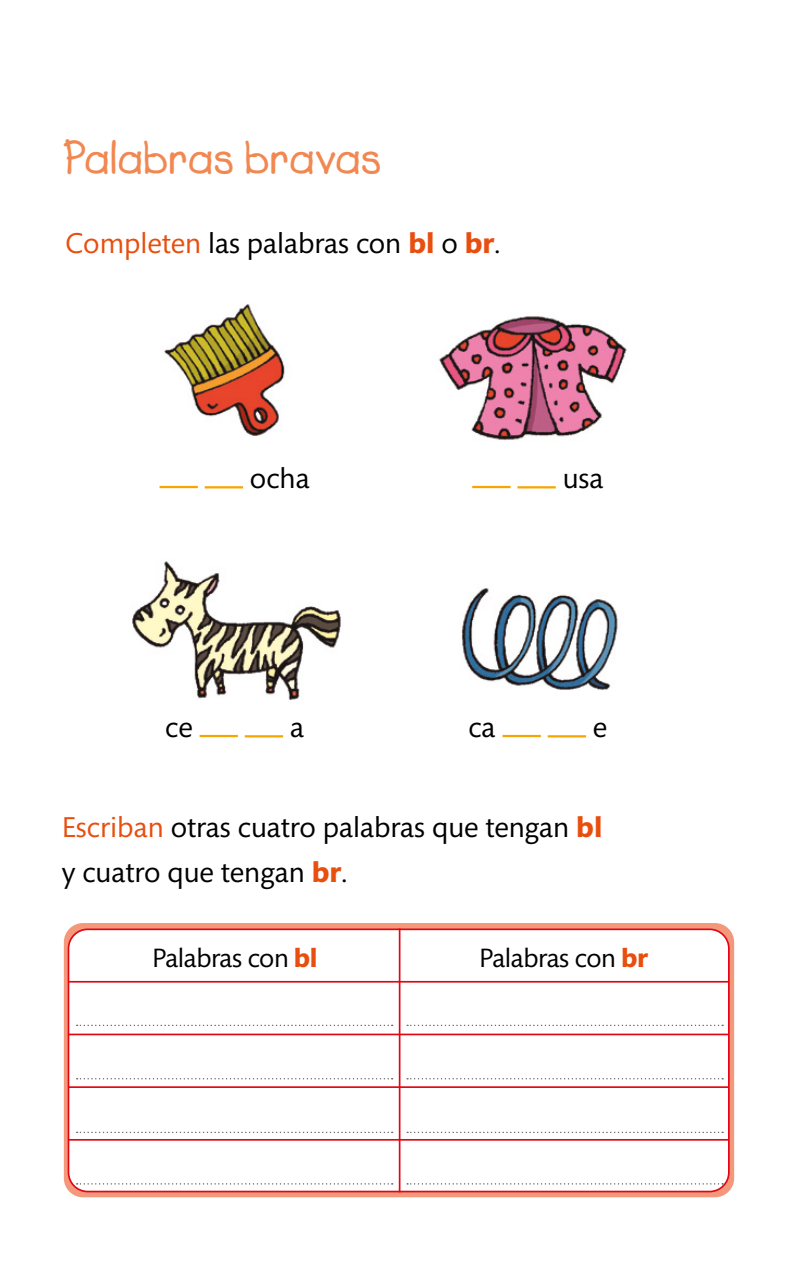
<style>
.page{position:relative;width:798px;height:1276px;background:#fff}
.page>*{position:absolute;margin:0;border:0;box-sizing:border-box;transform-origin:0 0}
.titulos{font:47.25px "Lemonade ICG Bold";color:#f18851}
.consigna{font:29.25px "Mundo Sans Std";color:#000}
.consigna-2{font:27px "Mundo Sans Std";letter-spacing:-.015em;color:#000}
.s1{color:#e84e0e}
.s2{font-weight:700;color:#e84e0e}
</style>
<div class="page">
<img style="left:132px;top:561px;width:209px;height:139px">
<img style="left:437px;top:316px;width:190px;height:125px">
<div style="left:64px;top:923px;width:669px;height:274px;background:linear-gradient(to right,#f3987b,#f3977a);border-radius:19px"></div>
<div style="left:68px;top:929px;width:660px;height:262px;background:#fff;border-radius:19px"></div>
<div style="left:68px;top:928px;width:661px;height:264px;border:2px solid #e30612;border-radius:19px"></div>
<hr style="left:69px;top:981px;width:659px;height:1px;background:#e30612">
<hr style="left:398px;top:928px;width:2px;height:264px;background:#e30612">
<hr style="left:69px;top:1033px;width:659px;height:2px;background:#e30612">
<hr style="left:69px;top:1086px;width:659px;height:2px;background:#e30612">
<hr style="left:69px;top:1139px;width:659px;height:1px;background:#e30612">
<hr style="left:502px;top:735px;width:38px;height:2px;background:#f7a500">
<hr style="left:547px;top:735px;width:38px;height:2px;background:#f7a500">
<hr style="left:199px;top:735px;width:39px;height:2px;background:#f7a500">
<hr style="left:245px;top:735px;width:38px;height:2px;background:#f7a500">
<hr style="left:472px;top:486px;width:38px;height:2px;background:#f7a500">
<hr style="left:517px;top:486px;width:38px;height:2px;background:#f7a500">
<hr style="left:159px;top:486px;width:39px;height:2px;background:#f7a500">
<hr style="left:205px;top:486px;width:38px;height:2px;background:#f7a500">
<img style="left:164px;top:304px;width:121px;height:132px">
<img style="left:461px;top:588px;width:157px;height:102px">
<div style="left:74px;top:1022px;width:322px;height:5px;background:#000;opacity:.3"></div>
<div style="left:404px;top:1022px;width:322px;height:5px;background:#000;opacity:.3"></div>
<div style="left:74px;top:1076px;width:322px;height:5px;background:#000;opacity:.3"></div>
<div style="left:404px;top:1076px;width:322px;height:5px;background:#000;opacity:.3"></div>
<div style="left:74px;top:1130px;width:322px;height:5px;background:#000;opacity:.3"></div>
<div style="left:404px;top:1130px;width:322px;height:5px;background:#000;opacity:.3"></div>
<hr style="left:74px;top:1181px;width:322px;height:4px;background:#000;opacity:.3">
<div style="left:404px;top:1180px;width:322px;height:5px;background:#fff"></div>
<hr style="left:404px;top:1181px;width:322px;height:4px;background:#000;opacity:.3">
<p class="titulos" style="left:63px;top:129px;width:320px">Palabras bravas</p>
<p class="consigna" style="left:65px;top:228px;width:436px"><span class="s1">Completen</span> las palabras con <span class="s2">bl</span> o <span class="s2">br</span>.</p>
<p class="consigna" style="left:250px;top:463px;width:61px">ocha</p>
<p class="consigna" style="left:562px;top:463px;width:42px">usa</p>
<p class="consigna" style="left:165px;top:712px;width:29px">ce</p>
<p class="consigna" style="left:290px;top:712px;width:15px">a</p>
<p class="consigna" style="left:468px;top:712px;width:29px">ca</p>
<p class="consigna" style="left:592px;top:712px;width:16px">e</p>
<p class="consigna" style="left:62px;top:811px;width:542px"><span class="s1">Escriban</span> otras cuatro palabras que tengan <span class="s2">bl</span></p>
<p class="consigna" style="left:62px;top:856px;width:287px">y cuatro que tengan <span class="s2">br</span>.</p>
<p class="consigna-2" style="left:152px;top:943px;width:167px">Palabras con <span class="s2">bl</span></p>
<p class="consigna-2" style="left:479px;top:943px;width:170px">Palabras con <span class="s2">br</span></p>
</div>
